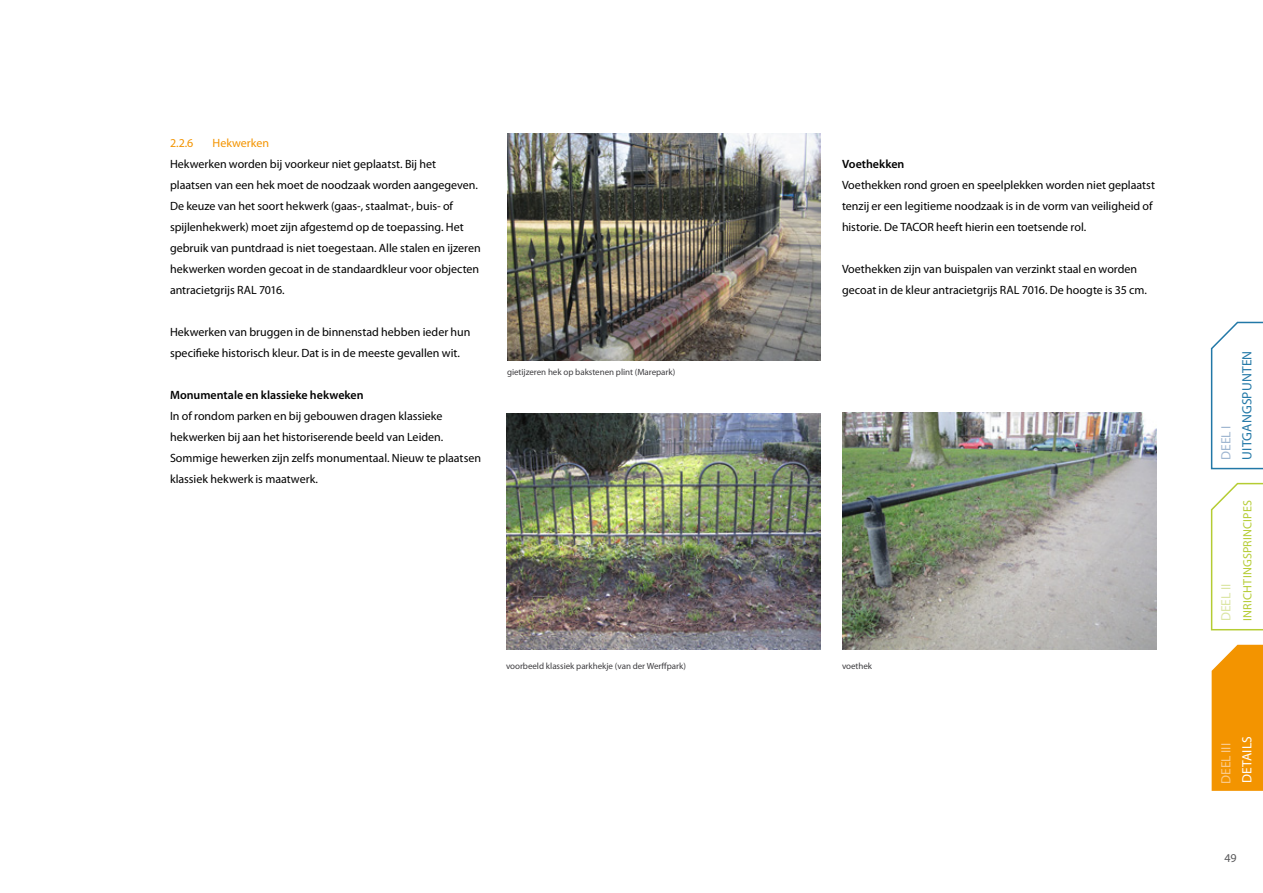
<style>
.page{position:relative;width:1263px;height:893px;background:#fff}
.page>*{position:absolute;margin:0;border:0;box-sizing:border-box;transform-origin:0 0}
.t1{font:13.5px "Myriad Pro";letter-spacing:.015em;color:#2278a7}
.t2{font:13.5px "Myriad Pro";letter-spacing:-.005em;color:#fbcb8c}
.t3{font:13.5px "Myriad Pro";color:#fff}
.t4{font:13.5px "Myriad Pro";letter-spacing:-.01em;color:#dce6a5}
.t5{font:13.5px "Myriad Pro";color:#9fb6d1}
.t6{font:12px/21px "Myriad Pro";color:#000}
.t7{font:600 12px "Myriad Pro";color:#000}
.t8{font:12px "Myriad Pro";letter-spacing:.02em;color:#b5cc33}
.t9{font:12px "Myriad Pro";color:#f39400}
.t10{font:12px "Myriad Pro";color:#58585a}
.t11{font:9px "Myriad Pro";letter-spacing:-.005em;color:#3e3d40}
</style>
<div class="page">
<svg style="left:1210px;top:321px;width:53px;height:149px"></svg>
<svg style="left:1210px;top:482px;width:53px;height:149px"></svg>
<svg style="left:1211px;top:645px;width:52px;height:146px;background:#f39a0e"></svg>
<img style="left:507px;top:134px;width:314px;height:226px">
<img style="left:506px;top:414px;width:315px;height:235px">
<img style="left:842px;top:413px;width:315px;height:236px">
<p class="t9" style="left:170px;top:136px;width:101px">2.2.6 Hekwerken</p>
<p class="t6" style="left:170px;top:153px;width:312px">Hekwerken worden bij voorkeur niet geplaatst. Bij het plaatsen van een hek moet de noodzaak worden aangegeven.<br>De keuze van het soort hekwerk (gaas-, staalmat-, buis- of spijlenhekwerk) moet zijn afgestemd op de toepassing. Het gebruik van puntdraad is niet toegestaan. Alle stalen en ijzeren hekwerken worden gecoat in de standaardkleur voor objecten antracietgrijs RAL 7016.</p>
<p class="t6" style="left:170px;top:321px;width:302px">Hekwerken van bruggen in de binnenstad hebben ieder hun specifieke historisch kleur. Dat is in de meeste gevallen wit.</p>
<p class="t7" style="left:170px;top:387px;width:195px">Monumentale en klassieke hekweken</p>
<p class="t6" style="left:170px;top:405px;width:313px">In of rondom parken en bij gebouwen dragen klassieke hekwerken bij aan het historiserende beeld van Leiden.<br>Sommige hewerken zijn zelfs monumentaal. Nieuw te plaatsen klassiek hekwerk is maatwerk.</p>
<p class="t11" style="left:507px;top:366px;width:170px">gietijzeren hek op bakstenen plint (Marepark)</p>
<p class="t7" style="left:842px;top:156px;width:64px">Voethekken</p>
<p class="t6" style="left:842px;top:174px;width:314px">Voethekken rond groen en speelplekken worden niet geplaatst tenzij er een legitieme noodzaak is in de vorm van veiligheid of historie. De TACOR heeft hierin een toetsende rol.</p>
<p class="t6" style="left:842px;top:258px;width:307px">Voethekken zijn van buispalen van verzinkt staal en worden gecoat in de kleur antracietgrijs RAL 7016. De hoogte is 35 cm.</p>
<p class="t11" style="left:506px;top:660px;width:181px">voorbeeld klassiek parkhekje (van der Werffpark)</p>
<p class="t11" style="left:842px;top:660px;width:32px">voethek</p>
<p class="t5" style="left:1218px;top:460px;width:36px;rotate:-90deg">DEEL I</p>
<p class="t1" style="left:1239px;top:460px;width:110px;rotate:-90deg">Uitgangspunten</p>
<p class="t4" style="left:1218px;top:621px;width:39px;rotate:-90deg">DEEL II</p>
<p class="t8" style="left:1240px;top:621px;width:122px;rotate:-90deg">Inrichtingsprincipes</p>
<p class="t2" style="left:1218px;top:784px;width:42px;rotate:-90deg">DEEL III</p>
<p class="t3" style="left:1239px;top:783px;width:49px;rotate:-90deg">Details</p>
<p class="t10" style="left:1224px;top:850px;width:14px">49</p>
</div>
